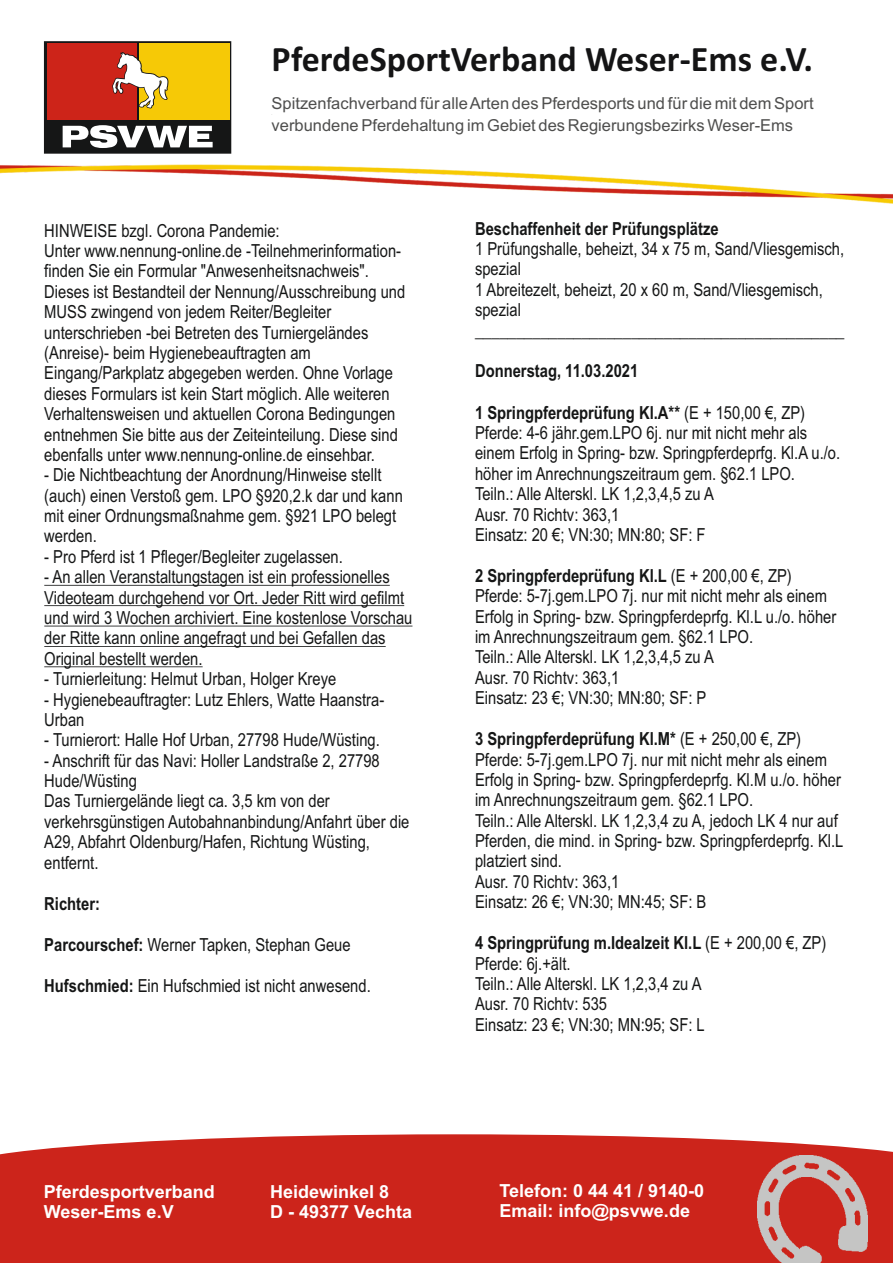
<style>
.page{position:relative;width:893px;height:1263px;background:#fff}
.page>*{position:absolute;margin:0;border:0;box-sizing:border-box;transform-origin:0 0}
.t1{font:700 36px "Calibri";color:#141415}
.t2{font:18px/20.4px "Arial Narrow";color:#151616}
.t3{font:700 18px/20.1px "Arial";color:#fff}
.t4{font:700 18px "Arial Narrow";color:#151616}
.t5{font:16.5px/21.8px "Arial";color:#4e4e4d}
.s1{font-weight:700}
</style>
<div class="page">
<hr style="left:44px;top:585px;width:346px;height:1px;background:#151616">
<hr style="left:44px;top:605px;width:360px;height:1px;background:#151616">
<hr style="left:44px;top:626px;width:368px;height:1px;background:#151616">
<hr style="left:44px;top:646px;width:342px;height:1px;background:#151616">
<hr style="left:44px;top:666px;width:159px;height:1px;background:#151616">
<div style="left:0;top:1167px;width:893px;height:96px;background:#cc241b"></div>
<svg style="left:0;top:1134px;width:893px;height:66px;fill:#cc241b"></svg>
<svg style="left:44px;top:41px;width:187px;height:107px"></svg>
<img style="left:758px;top:1156px;width:110px;height:107px">
<img style="left:1px;top:148px;width:892px;height:56px">
<h1 class="t1" style="left:272px;top:44px;width:543px">PferdeSportVerband Weser-Ems e.V.</h1>
<p class="t5" style="left:272px;top:94px;width:544px">Spitzenfachverband für alle Arten des Pferdesports und für die mit dem Sport verbundene Pferdehaltung im Gebiet des Regierungsbezirks Weser-Ems</p>
<p class="t2" style="left:44px;top:222px;width:363px">HINWEISE bzgl. Corona Pandemie:<br>Unter www.nennung-online.de -Teilnehmerinformation&shy;finden Sie ein Formular "Anwesenheitsnachweis".<br>Dieses ist Bestandteil der Nennung/Ausschreibung und MUSS zwingend von jedem Reiter/Begleiter unterschrieben -bei Betreten des Turniergeländes (Anreise)- beim Hygienebeauftragten am Eingang/Parkplatz abgegeben werden. Ohne Vorlage dieses Formulars ist kein Start möglich. Alle weiteren Verhaltensweisen und aktuellen Corona Bedingungen entnehmen Sie bitte aus der Zeiteinteilung. Diese sind ebenfalls unter www.nennung-online.de einsehbar.</p>
<p class="t2" style="left:44px;top:466px;width:360px">- Die Nichtbeachtung der Anordnung/Hinweise stellt (auch) einen Verstoß gem. LPO §920,2.k dar und kann mit einer Ordnungsmaßnahme gem. §921 LPO belegt werden.</p>
<p class="t2" style="left:44px;top:548px;width:300px">- Pro Pferd ist 1 Pfleger/Begleiter zugelassen.</p>
<p class="t2" style="left:44px;top:568px;width:370px">- An allen Veranstaltungstagen ist ein professionelles Videoteam durchgehend vor Ort. Jeder Ritt wird gefilmt und wird 3 Wochen archiviert. Eine kostenlose Vorschau der Ritte kann online angefragt und bei Gefallen das Original bestellt werden.</p>
<p class="t2" style="left:44px;top:670px;width:294px">- Turnierleitung: Helmut Urban, Holger Kreye</p>
<p class="t2" style="left:44px;top:691px;width:341px">- Hygienebeauftragter: Lutz Ehlers, Watte Haanstra-<br>Urban</p>
<p class="t2" style="left:44px;top:731px;width:337px">- Turnierort: Halle Hof Urban, 27798 Hude/Wüsting.</p>
<p class="t2" style="left:44px;top:752px;width:367px">- Anschrift für das Navi: Holler Landstraße 2, 27798<br>Hude/Wüsting<br>Das Turniergelände liegt ca. 3,5 km von der verkehrsgünstigen Autobahnanbindung/Anfahrt über die A29, Abfahrt Oldenburg/Hafen, Richtung Wüsting, entfernt.</p>
<p class="t4" style="left:44px;top:896px;width:57px">Richter:</p>
<p class="t2" style="left:44px;top:936px;width:308px"><span class="s1">Parcourschef:</span> Werner Tapken, Stephan Geue</p>
<p class="t2" style="left:44px;top:977px;width:328px"><span class="s1">Hufschmied:</span> Ein Hufschmied ist nicht anwesend.</p>
<p class="t4" style="left:475px;top:221px;width:245px">Beschaffenheit der Prüfungsplätze</p>
<p class="t2" style="left:475px;top:240px;width:371px">1 Prüfungshalle, beheizt, 34 x 75 m, Sand/Vliesgemisch, spezial<br>1 Abreitezelt, beheizt, 20 x 60 m, Sand/Vliesgemisch, spezial _____________________________________________</p>
<p class="t4" style="left:475px;top:364px;width:165px">Donnerstag, 11.03.2021</p>
<p class="t2" style="left:475px;top:404px;width:367px"><span class="s1">1 Springpferdeprüfung Kl.A**</span> (E + 150,00 €, ZP)<br>Pferde: 4-6 jähr.gem.LPO 6j. nur mit nicht mehr als einem Erfolg in Spring- bzw. Springpferdeprfg. Kl.A u./o. höher im Anrechnungszeitraum gem. §62.1 LPO.<br>Teiln.: Alle Alterskl. LK 1,2,3,4,5 zu A<br>Ausr. 70 Richtv: 363,1<br>Einsatz: 20 €; VN:30; MN:80; SF: F</p>
<p class="t2" style="left:475px;top:567px;width:363px"><span class="s1">2 Springpferdeprüfung Kl.L</span> (E + 200,00 €, ZP)<br>Pferde: 5-7j.gem.LPO 7j. nur mit nicht mehr als einem Erfolg in Spring- bzw. Springpferdeprfg. Kl.L u./o. höher im Anrechnungszeitraum gem. §62.1 LPO.<br>Teiln.: Alle Alterskl. LK 1,2,3,4,5 zu A<br>Ausr. 70 Richtv: 363,1<br>Einsatz: 23 €; VN:30; MN:80; SF: P</p>
<p class="t2" style="left:475px;top:730px;width:370px"><span class="s1">3 Springpferdeprüfung Kl.M*</span> (E + 250,00 €, ZP)<br>Pferde: 5-7j.gem.LPO 7j. nur mit nicht mehr als einem Erfolg in Spring- bzw. Springpferdeprfg. Kl.M u./o. höher im Anrechnungszeitraum gem. §62.1 LPO.<br>Teiln.: Alle Alterskl. LK 1,2,3,4 zu A, jedoch LK 4 nur auf Pferden, die mind. in Spring- bzw. Springpferdeprfg. Kl.L platziert sind.<br>Ausr. 70 Richtv: 363,1<br>Einsatz: 26 €; VN:30; MN:45; SF: B</p>
<p class="t2" style="left:475px;top:934px;width:353px"><span class="s1">4 Springprüfung m.Idealzeit Kl.L</span> (E + 200,00 €, ZP)<br>Pferde: 6j.+ält.<br>Teiln.: Alle Alterskl. LK 1,2,3,4 zu A<br>Ausr. 70 Richtv: 535<br>Einsatz: 23 €; VN:30; MN:95; SF: L</p>
<p class="t3" style="left:44px;top:1183px;width:173px">Pferdesportverband<br>Weser-Ems e.V</p>
<p class="t3" style="left:270px;top:1183px;width:144px">Heidewinkel 8<br>D - 49377 Vechta</p>
<p class="t3" style="left:499px;top:1182px;width:206px">Telefon: 0 44 41 / 9140-0<br>Email: info@psvwe.de</p>
</div>
